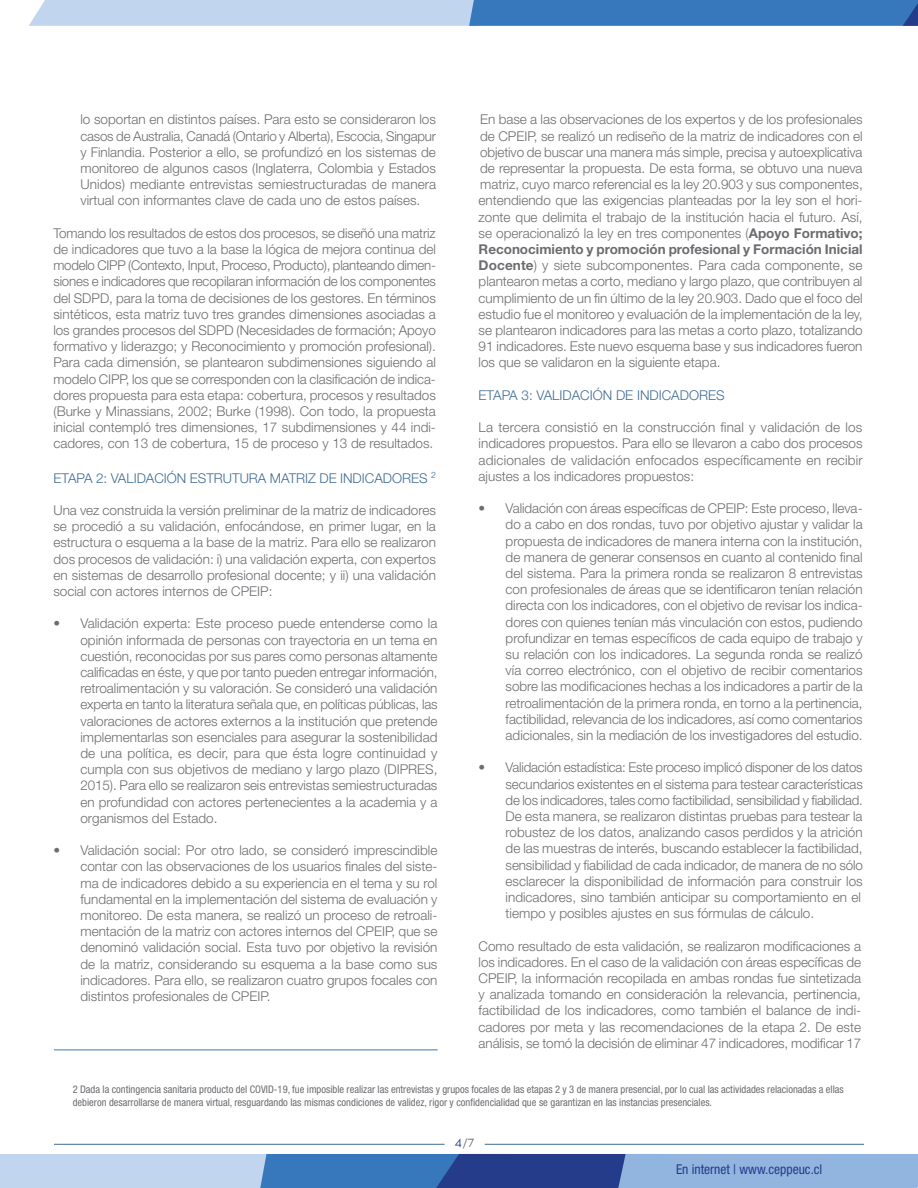
<style>
.page{position:relative;width:918px;height:1188px;background:#fff}
.page>*{position:absolute;margin:0;border:0;box-sizing:border-box;transform-origin:0 0}
.text_central{font:300 13.5px/16.2px "Helvetica Neue LT Std";color:#6c6d70;text-align:justify}
.subtitulo2{font:300 13.5px "Helvetica Neue LT Std";color:#406d95}
.t1{font:condensed 13.5px "Helvetica Neue LT Std";color:#253c8a}
.t2{font:12px "Neutra Text Book Alt";color:#253c8a}
.notas{font:condensed 10.5px/12.6px "Helvetica Neue LT Std";color:#6c6d70}
.s1{font-weight:700}
.s2{font-family:"Neutra Text Book SC";color:#6c6d70}
.s3{color:#6c6d70}
</style>
<div class="page">
<svg style="left:29px;top:0;width:889px;height:26px;background:#7ca7d5"></svg>
<svg style="left:0;top:1154px;width:918px;height:34px;background:#789bcc"></svg>
<hr style="left:54px;top:1144px;width:391px;height:1px;background:#406d95">
<hr style="left:485px;top:1144px;width:379px;height:1px;background:#406d95">
<hr style="left:54px;top:1050px;width:384px;height:1px;background:#3778bd">
<p class="text_central" style="left:80px;top:111px;width:357px">lo soportan en distintos países. Para esto se consideraron los casos de Australia, Canadá (Ontario y Alberta), Escocia, Singapur y Finlandia. Posterior a ello, se profundizó en los sistemas de monitoreo de algunos casos (Inglaterra, Colombia y Estados Unidos) mediante entrevistas semiestructuradas de manera virtual con informantes clave de cada uno de estos países.</p>
<p class="text_central" style="left:53px;top:225px;width:384px">Tomando los resultados de estos dos procesos, se diseñó una matriz de indicadores que tuvo a la base la lógica de mejora continua del modelo CIPP (Contexto, Input, Proceso, Producto), planteando dimen&shy;siones e indicadores que recopilaran información de los componentes del SDPD, para la toma de decisiones de los gestores. En términos sintéticos, esta matriz tuvo tres grandes dimensiones asociadas a los grandes procesos del SDPD (Necesidades de formación; Apoyo formativo y liderazgo; y Reconocimiento y promoción profesional).<br>Para cada dimensión, se plantearon subdimensiones siguiendo al modelo CIPP, los que se corresponden con la clasificación de indica&shy;dores propuesta para esta etapa: cobertura, procesos y resultados (Burke y Minassians, 2002; Burke (1998). Con todo, la propuesta inicial contempló tres dimensiones, 17 subdimensiones y 44 indi&shy;cadores, con 13 de cobertura, 15 de proceso y 13 de resultados.</p>
<p class="subtitulo2" style="left:53px;top:470px;width:384px">ETAPA 2: VALIDACIÓN ESTRUTURA MATRIZ DE INDICADORES <sup>2</sup></p>
<p class="text_central" style="left:53px;top:502px;width:384px">Una vez construida la versión preliminar de la matriz de indicadores se procedió a su validación, enfocándose, en primer lugar, en la estructura o esquema a la base de la matriz. Para ello se realizaron dos procesos de validación: i) una validación experta, con expertos en sistemas de desarrollo profesional docente; y ii) una validación social con actores internos de CPEIP:</p>
<p class="text_central" style="left:80px;top:615px;width:359px;text-indent:-27px">• Validación experta: Este proceso puede entenderse como la opinión informada de personas con trayectoria en un tema en cuestión, reconocidas por sus pares como personas altamente calificadas en éste, y que por tanto pueden entregar información, retroalimentación y su valoración. Se consideró una validación experta en tanto la literatura señala que, en políticas públicas, las valoraciones de actores externos a la institución que pretende implementarlas son esenciales para asegurar la sostenibilidad de una política, es decir, para que ésta logre continuidad y cumpla con sus objetivos de mediano y largo plazo (DIPRES, 2015). Para ello se realizaron seis entrevistas semiestructuradas en profundidad con actores pertenecientes a la academia y a organismos del Estado.</p>
<p class="text_central" style="left:80px;top:842px;width:359px;text-indent:-27px">• Validación social: Por otro lado, se consideró imprescindible contar con las observaciones de los usuarios finales del siste&shy;ma de indicadores debido a su experiencia en el tema y su rol fundamental en la implementación del sistema de evaluación y monitoreo. De esta manera, se realizó un proceso de retroali&shy;mentación de la matriz con actores internos del CPEIP, que se denominó validación social. Esta tuvo por objetivo la revisión de la matriz, considerando su esquema a la base como sus indicadores. Para ello, se realizaron cuatro grupos focales con distintos profesionales de CPEIP.</p>
<p class="text_central" style="left:479px;top:111px;width:386px">En base a las observaciones de los expertos y de los profesionales de CPEIP, se realizó un rediseño de la matriz de indicadores con el objetivo de buscar una manera más simple, precisa y autoexplicativa de representar la propuesta. De esta forma, se obtuvo una nueva matriz, cuyo marco referencial es la ley 20.903 y sus componentes, entendiendo que las exigencias planteadas por la ley son el hori&shy;zonte que delimita el trabajo de la institución hacia el futuro. Así, se operacionalizó la ley en tres componentes (<span class="s1">Apoyo Formativo; Reconocimiento y promoción profesional y Formación Inicial Docente</span>) y siete subcomponentes. Para cada componente, se plantearon metas a corto, mediano y largo plazo, que contribuyen al cumplimiento de un fin último de la ley 20.903. Dado que el foco del estudio fue el monitoreo y evaluación de la implementación de la ley, se plantearon indicadores para las metas a corto plazo, totalizando 91 indicadores. Este nuevo esquema base y sus indicadores fueron los que se validaron en la siguiente etapa.</p>
<p class="subtitulo2" style="left:479px;top:387px;width:247px">ETAPA 3: VALIDACIÓN DE INDICADORES</p>
<p class="text_central" style="left:479px;top:419px;width:386px">La tercera consistió en la construcción final y validación de los indicadores propuestos. Para ello se llevaron a cabo dos procesos adicionales de validación enfocados específicamente en recibir ajustes a los indicadores propuestos:</p>
<p class="text_central" style="left:506px;top:500px;width:359px;text-indent:-27px">• Validación con áreas específicas de CPEIP: Este proceso, lleva&shy;do a cabo en dos rondas, tuvo por objetivo ajustar y validar la propuesta de indicadores de manera interna con la institución, de manera de generar consensos en cuanto al contenido final del sistema. Para la primera ronda se realizaron 8 entrevistas con profesionales de áreas que se identificaron tenían relación directa con los indicadores, con el objetivo de revisar los indica&shy;dores con quienes tenían más vinculación con estos, pudiendo profundizar en temas específicos de cada equipo de trabajo y su relación con los indicadores. La segunda ronda se realizó vía correo electrónico, con el objetivo de recibir comentarios sobre las modificaciones hechas a los indicadores a partir de la retroalimentación de la primera ronda, en torno a la pertinencia, factibilidad, relevancia de los indicadores, así como comentarios adicionales, sin la mediación de los investigadores del estudio.</p>
<p class="text_central" style="left:506px;top:759px;width:359px;text-align:left;text-indent:-27px">• Validación estadística: Este proceso implicó disponer de los datos secundarios existentes en el sistema para testear características de los indicadores, tales como factibilidad, sensibilidad y fiabilidad.<br>De esta manera, se realizaron distintas pruebas para testear la robustez de los datos, analizando casos perdidos y la atrición de las muestras de interés, buscando establecer la factibilidad, sensibilidad y fiabilidad de cada indicador, de manera de no sólo esclarecer la disponibilidad de información para construir los indicadores, sino también anticipar su comportamiento en el tiempo y posibles ajustes en sus fórmulas de cálculo.</p>
<p class="text_central" style="left:479px;top:937px;width:384px">Como resultado de esta validación, se realizaron modificaciones a los indicadores. En el caso de la validación con áreas específicas de CPEIP, la información recopilada en ambas rondas fue sintetizada y analizada tomando en consideración la relevancia, pertinencia, factibilidad de los indicadores, como también el balance de indi&shy;cadores por meta y las recomendaciones de la etapa 2. De este análisis, se tomó la decisión de eliminar 47 indicadores, modificar 17</p>
<p class="notas" style="left:73px;top:1083px;width:773px">2 Dada la contingencia sanitaria producto del COVID-19, fue imposible realizar las entrevistas y grupos focales de las etapas 2 y 3 de manera presencial, por lo cual las actividades relacionadas a ellas debieron desarrollarse de manera virtual, resguardando las mismas condiciones de validez, rigor y confidencialidad que se garantizan en las instancias presenciales.</p>
<p class="t2" style="left:455px;top:1135px;width:21px">4<span class="s2">/</span><span class="s3">7</span></p>
<p class="t1" style="left:676px;top:1162px;width:148px">En internet | www.ceppeuc.cl</p>
</div>
